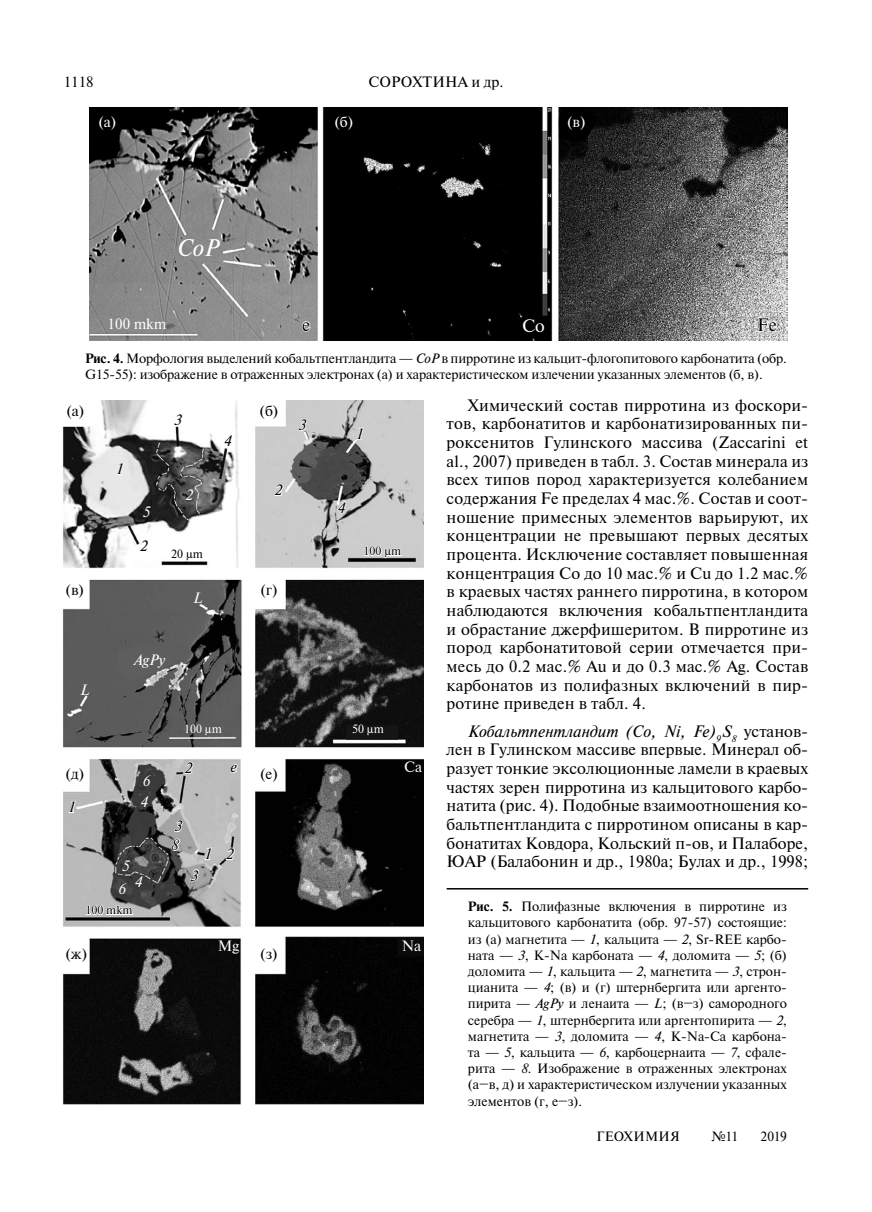
<style>
.page{position:relative;width:872px;height:1212px;background:#fff}
.page>*{position:absolute;margin:0;border:0;box-sizing:border-box;transform-origin:0 0}
.t1{font:italic 24px "Newton";color:#fff}
.t2{font:18px "Newton";color:#000}
.t3{font:18px "Newton";color:#fff}
.t4{font:16.5px/18.8px "Newton";letter-spacing:.005em;color:#000;text-align:justify}
.t5{font:15px "Newton";color:#000}
.t6{font:15px "Newton";color:#fff}
.t7{font:italic 15px "Newton";color:#000}
.t8{font:italic 15px "Newton";color:#fff}
.t9{font:13.5px/16.2px "Newton";letter-spacing:-.01em;color:#000}
.t10{font:13.5px "Newton";letter-spacing:.02em;color:#000}
.t11{font:12px "Newton";color:#000}
.t12{font:12px "Newton";color:#fff}
.s1{font-weight:700}
.s2{font-style:italic}
</style>
<div class="page">
<img style="left:63px;top:401px;width:360px;height:704px">
<svg style="left:115px;top:461px;width:10px;height:14px"></svg>
<svg style="left:183px;top:761px;width:11px;height:14px"></svg>
<svg style="left:204px;top:846px;width:9px;height:14px"></svg>
<svg style="left:224px;top:847px;width:11px;height:14px"></svg>
<svg style="left:189px;top:868px;width:11px;height:14px"></svg>
<svg style="left:67px;top:799px;width:10px;height:15px"></svg>
<svg style="left:170px;top:819px;width:14px;height:32px"></svg>
<svg style="left:229px;top:763px;width:9px;height:11px"></svg>
<svg style="left:355px;top:426px;width:10px;height:14px"></svg>
<svg style="left:138px;top:539px;width:11px;height:14px"></svg>
<svg style="left:273px;top:483px;width:11px;height:14px"></svg>
<svg style="left:173px;top:413px;width:11px;height:14px"></svg>
<svg style="left:297px;top:418px;width:11px;height:14px"></svg>
<svg style="left:222px;top:433px;width:12px;height:14px"></svg>
<svg style="left:336px;top:501px;width:11px;height:13px"></svg>
<svg style="left:85px;top:903px;width:49px;height:13px"></svg>
<svg style="left:363px;top:544px;width:40px;height:15px"></svg>
<hr style="left:446px;top:888px;width:362px;height:1px;background:#000">
<img style="left:90px;top:107px;width:697px;height:233px">
<svg style="left:301px;top:320px;width:10px;height:12px"></svg>
<svg style="left:756px;top:317px;width:22px;height:15px"></svg>
<p class="t5" style="left:64px;top:71px;width:31px">1118</p>
<p class="t5" style="left:368px;top:71px;width:57px">Сорохтина</p>
<p class="t5" style="left:471px;top:71px;width:34px">и др.</p>
<p class="t6" style="left:98px;top:110px;width:20px">(а)</p>
<p class="t6" style="left:334px;top:110px;width:21px">(б)</p>
<p class="t6" style="left:567px;top:110px;width:20px">(в)</p>
<h1 class="t1" style="left:177px;top:233px;width:44px">СoP</h1>
<p class="t6" style="left:108px;top:312px;width:60px">100 mkm</p>
<p class="t2" style="left:302px;top:311px;width:10px">e</p>
<p class="t3" style="left:522px;top:313px;width:24px">Сo</p>
<p class="t2" style="left:757px;top:311px;width:21px">Fe</p>
<p class="t9" style="left:85px;top:350px;width:703px"><span class="s1">Рис. 4.</span> Морфология выделений кобальтпентландита ― <span class="s2">CoP</span> в пирротине из кальцит-флогопитового карбонатита (обр.<br>G15-55): изображение в отраженных электронах (а) и характеристическом излечении указанных элементов (б, в).</p>
<p class="t5" style="left:66px;top:400px;width:20px">(а)</p>
<p class="t5" style="left:259px;top:400px;width:21px">(б)</p>
<p class="t7" style="left:174px;top:410px;width:9px">3</p>
<p class="t7" style="left:298px;top:416px;width:9px">3</p>
<p class="t7" style="left:224px;top:431px;width:9px">4</p>
<p class="t7" style="left:116px;top:459px;width:9px">1</p>
<p class="t8" style="left:185px;top:486px;width:9px">2</p>
<p class="t7" style="left:275px;top:481px;width:9px">2</p>
<p class="t8" style="left:143px;top:503px;width:9px">5</p>
<p class="t7" style="left:140px;top:536px;width:9px">2</p>
<p class="t11" style="left:171px;top:545px;width:33px">20 µm</p>
<p class="t5" style="left:66px;top:579px;width:20px">(в)</p>
<p class="t8" style="left:193px;top:588px;width:11px">L</p>
<p class="t5" style="left:260px;top:579px;width:19px">(г)</p>
<p class="t8" style="left:134px;top:650px;width:33px">AgPy</p>
<p class="t8" style="left:80px;top:680px;width:11px">L</p>
<p class="t12" style="left:184px;top:720px;width:39px">100 µm</p>
<p class="t5" style="left:65px;top:762px;width:20px">(д)</p>
<p class="t8" style="left:143px;top:771px;width:9px">6</p>
<p class="t7" style="left:185px;top:758px;width:9px">2</p>
<p class="t7" style="left:231px;top:757px;width:8px">е</p>
<p class="t5" style="left:260px;top:762px;width:20px">(е)</p>
<p class="t7" style="left:68px;top:797px;width:9px">1</p>
<p class="t8" style="left:140px;top:793px;width:9px">4</p>
<p class="t7" style="left:174px;top:817px;width:9px">3</p>
<p class="t8" style="left:122px;top:856px;width:9px">5</p>
<p class="t8" style="left:118px;top:879px;width:9px">6</p>
<p class="t8" style="left:134px;top:872px;width:9px">4</p>
<p class="t7" style="left:171px;top:835px;width:9px">8</p>
<p class="t7" style="left:204px;top:844px;width:31px">1 2</p>
<p class="t7" style="left:190px;top:866px;width:9px">3</p>
<p class="t11" style="left:85px;top:901px;width:48px">100 mkm</p>
<p class="t7" style="left:355px;top:424px;width:9px">1</p>
<p class="t7" style="left:337px;top:498px;width:9px">4</p>
<p class="t11" style="left:363px;top:542px;width:39px">100 µm</p>
<p class="t12" style="left:352px;top:720px;width:33px">50 µm</p>
<p class="t6" style="left:404px;top:756px;width:19px">Ca</p>
<p class="t5" style="left:65px;top:943px;width:23px">(ж)</p>
<p class="t6" style="left:218px;top:934px;width:23px">Mg</p>
<p class="t6" style="left:402px;top:934px;width:21px">Na</p>
<p class="t5" style="left:260px;top:943px;width:19px">(з)</p>
<p class="t4" style="left:446px;top:395px;width:363px;text-indent:21px">Химический состав пирротина из фоскори&shy;тов, карбонатитов и карбонатизированных пи&shy;роксенитов Гулинского массива (Zaccarini et al., 2007) приведен в табл. 3. Состав минерала из всех типов пород характеризуется колебанием содержания Fe пределах 4 мас.%. Состав и соот&shy;ношение примесных элементов варьируют, их концентрации не превышают первых десятых процента. Исключение составляет повышенная концентрация Со до 10 мас.% и Cu до 1.2 мас.% в краевых частях раннего пирротина, в котором наблюдаются включения кобальтпентландита и обрастание джерфишеритом. В пирротине из пород карбонатитовой серии отмечается при&shy;месь до 0.2 мас.% Au и до 0.3 мас.% Ag. Состав карбонатов из полифазных включений в пир&shy;ротине приведен в табл. 4.</p>
<p class="t4" style="left:446px;top:721px;width:363px;text-indent:21px"><span class="s2">Кобальтпентландит (Co, Ni, Fe)</span><sub>9</sub> <span class="s2">S</span><sub>8</sub> установ&shy;лен в Гулинском массиве впервые. Минерал об&shy;разует тонкие эксолюционные ламели в краевых частях зерен пирротина из кальцитового карбо&shy;натита (рис. 4). Подобные взаимоотношения ко&shy;бальтпентландита с пирротином описаны в кар&shy;бонатитах Ковдора, Кольский п-ов, и Палаборе, ЮАР (Балабонин и др., 1980а; Булах и др., 1998;</p>
<p class="t9" style="left:468px;top:898px;width:320px;text-align:justify"><span class="s1">Рис. 5.</span> Полифазные включения в пирротине из кальцитового карбонатита (обр. 97-57) состоящие: из (а) магнетита ― <span class="s2">1</span>, кальцита ― <span class="s2">2</span>, Sr-REE карбо&shy;ната ― <span class="s2">3</span>, K-Na карбоната ― <span class="s2">4</span>, доломита ― <span class="s2">5</span>; (б) доломита ― <span class="s2">1</span>, кальцита ― <span class="s2">2</span>, магнетита ― <span class="s2">3</span>, строн&shy;цианита ― <span class="s2">4</span>; (в) и (г) штернбергита или аргенто&shy;пирита ― <span class="s2">AgPy</span> и ленаита ― <span class="s2">L</span>; (в−з) самородного серебра ― <span class="s2">1</span>, штернбергита или аргентопирита ― <span class="s2">2</span>, магнетита ― <span class="s2">3</span>, доломита ― <span class="s2">4</span>, K-Na-Ca карбона&shy;та ― <span class="s2">5</span>, кальцита ― <span class="s2">6</span>, карбоцернаита ― <span class="s2">7</span>, сфале&shy;рита ― <span class="s2">8</span>. Изображение в отраженных электронах (а−в, д) и характеристическом излучении указанных элементов (г, е−з).</p>
<p class="t10" style="left:596px;top:1126px;width:85px">ГЕОХИМИЯ</p>
<p class="t9" style="left:711px;top:1127px;width:28px">№11</p>
<p class="t9" style="left:760px;top:1127px;width:28px">2019</p>
</div>
